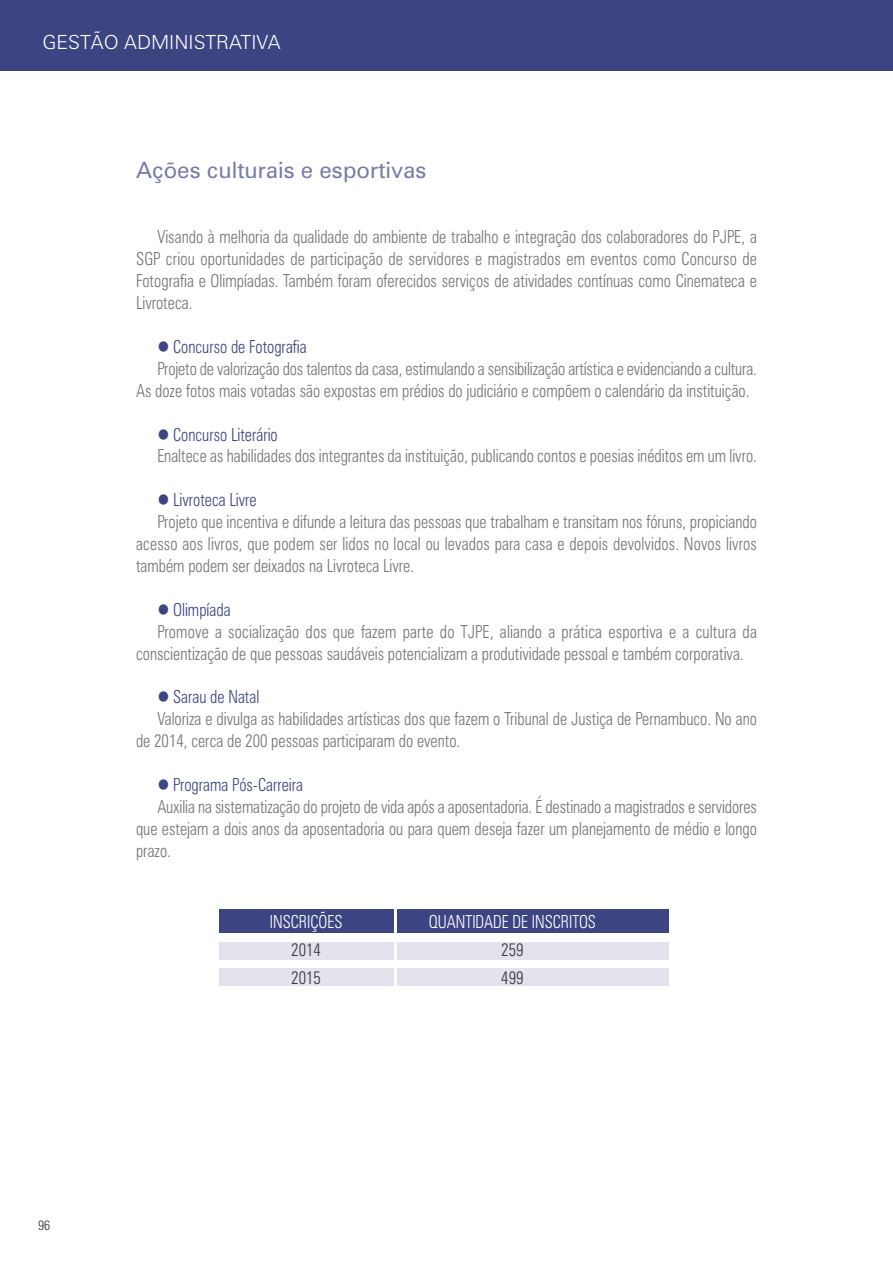
<style>
.page{position:relative;width:893px;height:1263px;background:#fff}
.page>*{position:absolute;margin:0;border:0;box-sizing:border-box;transform-origin:0 0}
.t1{font:22.5px "Zurich BT";color:#777ca8}
.t2{font:300 19.5px "Zurich BT";color:#fff}
.t3{font:300 condensed 18px/21.9px "Zurich BT";color:#747475;text-align:justify;scale:.9 1}
.t4{font:300 condensed 18px "Zurich BT";color:#3d4482;scale:.9 1}
.t5{font:300 condensed 18px "Zurich BT";color:#fff;scale:.9 1}
.t6{font:300 condensed 18px "Zurich BT";color:#39383a;scale:.9 1}
.t7{font:300 condensed 13.5px "Zurich BT";color:#39383a}
.s1{color:#3d4482}
</style>
<div class="page">
<div style="left:219px;top:942px;width:449px;height:17px;background:#e2e3ec"></div>
<div style="left:219px;top:968px;width:449px;height:17px;background:#e2e3ec"></div>
<div style="left:219px;top:909px;width:449px;height:23px;background:#3d4482"></div>
<hr style="left:394px;top:886px;width:3px;height:106px;background:#fff">
<div style="left:0;top:0;width:893px;height:70px;background:#3d4482"></div>
<p class="t2" style="left:43px;top:31px;width:239px">GESTÃO ADMINISTRATIVA</p>
<p class="t1" style="left:136px;top:157px;width:292px">Ações culturais e esportivas</p>
<p class="t3" style="left:136px;top:226px;width:691px;text-indent:21px">Visando à melhoria da qualidade do ambiente de trabalho e integração dos colaboradores do PJPE, a SGP criou oportunidades de participação de servidores e magistrados em eventos como Concurso de Fotografia e Olimpíadas. Também foram oferecidos serviços de atividades contínuas como Cinemateca e Livroteca.</p>
<p class="t4" style="left:157px;top:336px;width:167px">● Concurso de Fotografia</p>
<p class="t3" style="left:157px;top:358px;width:668px">Projeto de valorização dos talentos da casa, estimulando a sensibilização artística e evidenciando a cultura.</p>
<p class="t3" style="left:136px;top:379px;width:683px">As doze fotos mais votadas são expostas em prédios do judiciário e compõem o calendário da instituição.</p>
<p class="t3" style="left:157px;top:423px;width:668px"><span class="s1">● Concurso Literário<br></span>Enaltece as habilidades dos integrantes da instituição, publicando contos e poesias inéditos em um livro.</p>
<p class="t4" style="left:157px;top:489px;width:112px">● Livroteca Livre</p>
<p class="t3" style="left:157px;top:511px;width:668px">Projeto que incentiva e difunde a leitura das pessoas que trabalham e transitam nos fóruns, propiciando</p>
<p class="t3" style="left:136px;top:533px;width:691px">acesso aos livros, que podem ser lidos no local ou levados para casa e depois devolvidos. Novos livros</p>
<p class="t3" style="left:136px;top:555px;width:310px">também podem ser deixados na Livroteca Livre.</p>
<p class="t4" style="left:157px;top:599px;width:83px">● Olimpíada</p>
<p class="t3" style="left:157px;top:620px;width:668px">Promove a socialização dos que fazem parte do TJPE, aliando a prática esportiva e a cultura da</p>
<p class="t3" style="left:136px;top:642px;width:677px">conscientização de que pessoas saudáveis potencializam a produtividade pessoal e também corporativa.</p>
<p class="t4" style="left:157px;top:687px;width:115px">● Sarau de Natal</p>
<p class="t3" style="left:157px;top:708px;width:668px">Valoriza e divulga as habilidades artísticas dos que fazem o Tribunal de Justiça de Pernambuco. No ano</p>
<p class="t3" style="left:136px;top:730px;width:362px">de 2014, cerca de 200 pessoas participaram do evento.</p>
<p class="t4" style="left:157px;top:774px;width:164px">● Programa Pós-Carreira</p>
<p class="t3" style="left:157px;top:796px;width:668px">Auxilia na sistematização do projeto de vida após a aposentadoria. É destinado a magistrados e servidores</p>
<p class="t3" style="left:136px;top:817px;width:691px">que estejam a dois anos da aposentadoria ou para quem deseja fazer um planejamento de médio e longo</p>
<p class="t3" style="left:136px;top:839px;width:40px">prazo.</p>
<p class="t7" style="left:38px;top:1217px;width:14px">96</p>
<p class="t5" style="left:270px;top:912px;width:82px">INSCRIÇÕES</p>
<p class="t5" style="left:429px;top:912px;width:187px">QUANTIDADE DE INSCRITOS</p>
<p class="t6" style="left:291px;top:939px;width:35px">2014</p>
<p class="t6" style="left:501px;top:939px;width:26px">259</p>
<p class="t6" style="left:291px;top:967px;width:35px">2015</p>
<p class="t6" style="left:501px;top:967px;width:26px">499</p>
</div>
